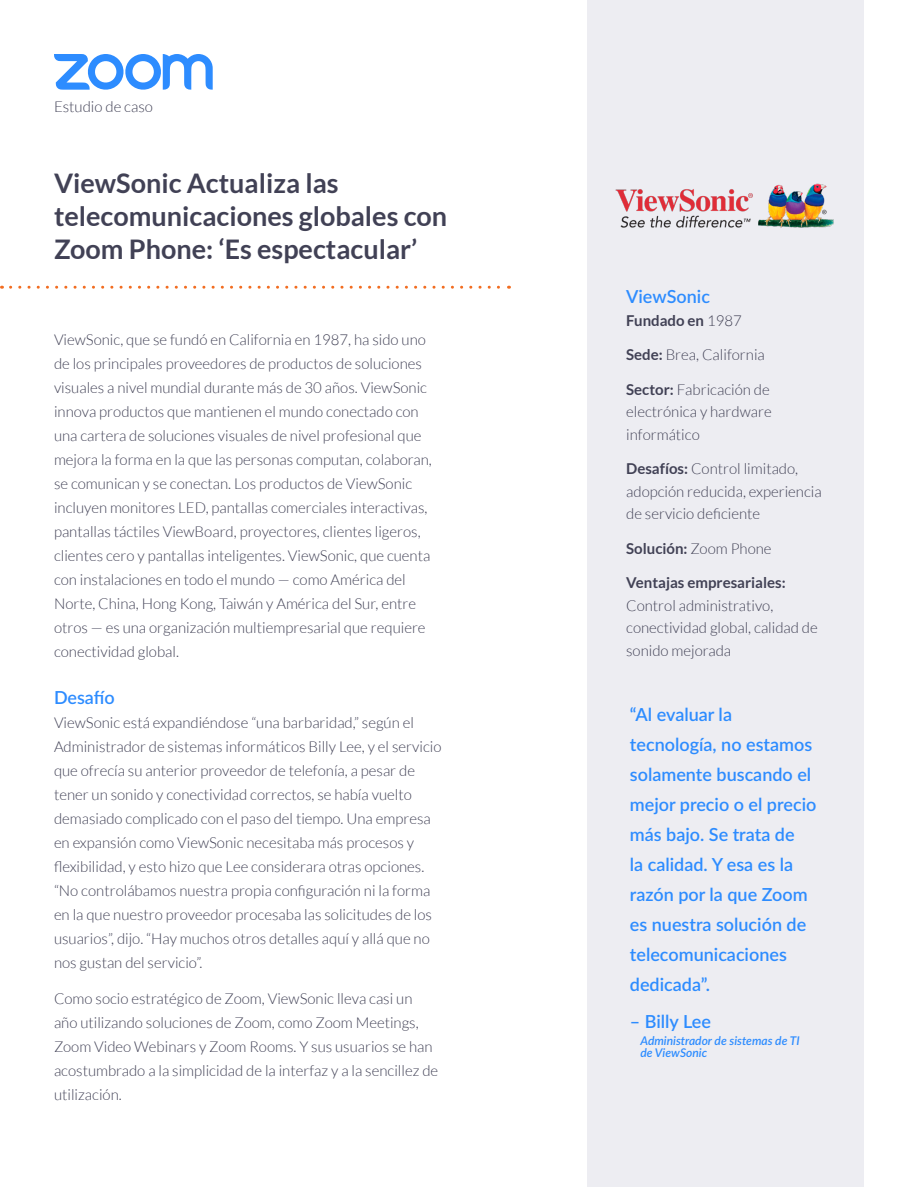
<style>
.page{position:relative;width:918px;height:1188px;background:#fff}
.page>*{position:absolute;margin:0;border:0;box-sizing:border-box;transform-origin:0 0}
.t1{font:700 27px/33px "Lato";color:#414155}
.t2{font:600 18px/30px "Lato";color:#2d8cff}
.Body_-_Standard{font:300 15px/24px "Lato";color:#414155}
.Body_-_10pt___15pt{font:300 15px/22.5px "Lato";color:#414155}
.Body_-_10pt___15pt-2{font:700 15px "Lato";color:#414155}
.t3{font:italic 600 12px/12px "Lato";color:#2d8cff}
.s1{font-weight:300}
.s2{font-weight:700}
</style>
<div class="page">
<div style="left:587px;top:1px;width:277px;height:1186px;background:#ededf2"></div>
<svg style="left:11px;top:286px;width:498px;height:3px"></svg>
<img style="left:615px;top:183px;width:219px;height:45px">
<svg style="left:54px;top:54px;width:159px;height:36px"></svg>
<p class="Body_-_10pt___15pt" style="left:54px;top:96px;width:100px">Estudio de caso</p>
<h1 class="t1" style="left:54px;top:167px;width:395px">ViewSonic Actualiza las telecomunicaciones globales con<br>Zoom Phone: ‘Es espectacular’</h1>
<p class="Body_-_Standard" style="left:54px;top:328px;width:379px">ViewSonic, que se fundó en California en 1987, ha sido uno de los principales proveedores de productos de soluciones visuales a nivel mundial durante más de 30 años. ViewSonic innova productos que mantienen el mundo conectado con una cartera de soluciones visuales de nivel profesional que mejora la forma en la que las personas computan, colaboran, se comunican y se conectan. Los productos de ViewSonic incluyen monitores LED, pantallas comerciales interactivas, pantallas táctiles ViewBoard, proyectores, clientes ligeros, clientes cero y pantallas inteligentes. ViewSonic, que cuenta con instalaciones en todo el mundo — como América del Norte, China, Hong Kong, Taiwán y América del Sur, entre otros — es una organización multiempresarial que requiere conectividad global.</p>
<h2 class="t2" style="left:54px;top:681px;width:62px">Desafío</h2>
<p class="Body_-_Standard" style="left:54px;top:710px;width:389px">ViewSonic está expandiéndose “una barbaridad,” según el Administrador de sistemas informáticos Billy Lee, y el servicio que ofrecía su anterior proveedor de telefonía, a pesar de tener un sonido y conectividad correctos, se había vuelto demasiado complicado con el paso del tiempo. Una empresa en expansión como ViewSonic necesitaba más procesos y flexibilidad, y esto hizo que Lee considerara otras opciones. “No controlábamos nuestra propia configuración ni la forma en la que nuestro proveedor procesaba las solicitudes de los usuarios”, dijo. “Hay muchos otros detalles aquí y allá que no nos gustan del servicio”.</p>
<p class="Body_-_Standard" style="left:54px;top:986px;width:386px">Como socio estratégico de Zoom, ViewSonic lleva casi un año utilizando soluciones de Zoom, como Zoom Meetings, Zoom Video Webinars y Zoom Rooms. Y sus usuarios se han acostumbrado a la simplicidad de la interfaz y a la sencillez de utilización.</p>
<h2 class="t2" style="left:626px;top:281px;width:85px">ViewSonic</h2>
<p class="Body_-_10pt___15pt-2" style="left:626px;top:312px;width:117px">Fundado en <span class="s1">1987</span></p>
<p class="Body_-_10pt___15pt" style="left:626px;top:344px;width:140px"><span class="s2">Sede:</span> Brea, California</p>
<p class="Body_-_10pt___15pt" style="left:626px;top:378px;width:147px"><span class="s2">Sector:</span> Fabricación de electrónica y hardware informático</p>
<p class="Body_-_10pt___15pt" style="left:626px;top:458px;width:197px"><span class="s2">Desafíos:</span> Control limitado, adopción reducida, experiencia de servicio deficiente</p>
<p class="Body_-_10pt___15pt-2" style="left:626px;top:540px;width:147px">Solución: <span class="s1">Zoom Phone</span></p>
<p class="Body_-_10pt___15pt" style="left:626px;top:572px;width:193px"><span class="s2">Ventajas empresariales:<br></span>Control administrativo, conectividad global, calidad de sonido mejorada</p>
<h2 class="t2" style="left:630px;top:699px;width:188px">“Al evaluar la tecnología, no estamos solamente buscando el mejor precio o el precio más bajo. Se trata de<br>la calidad. Y esa es la razón por la que Zoom es nuestra solución de telecomunicaciones dedicada”.</h2>
<h2 class="t2" style="left:630px;top:1006px;width:82px">– Billy Lee</h2>
<h2 class="t3" style="left:640px;top:1034px;width:161px">Administrador de sistemas de TI de ViewSonic</h2>
</div>
